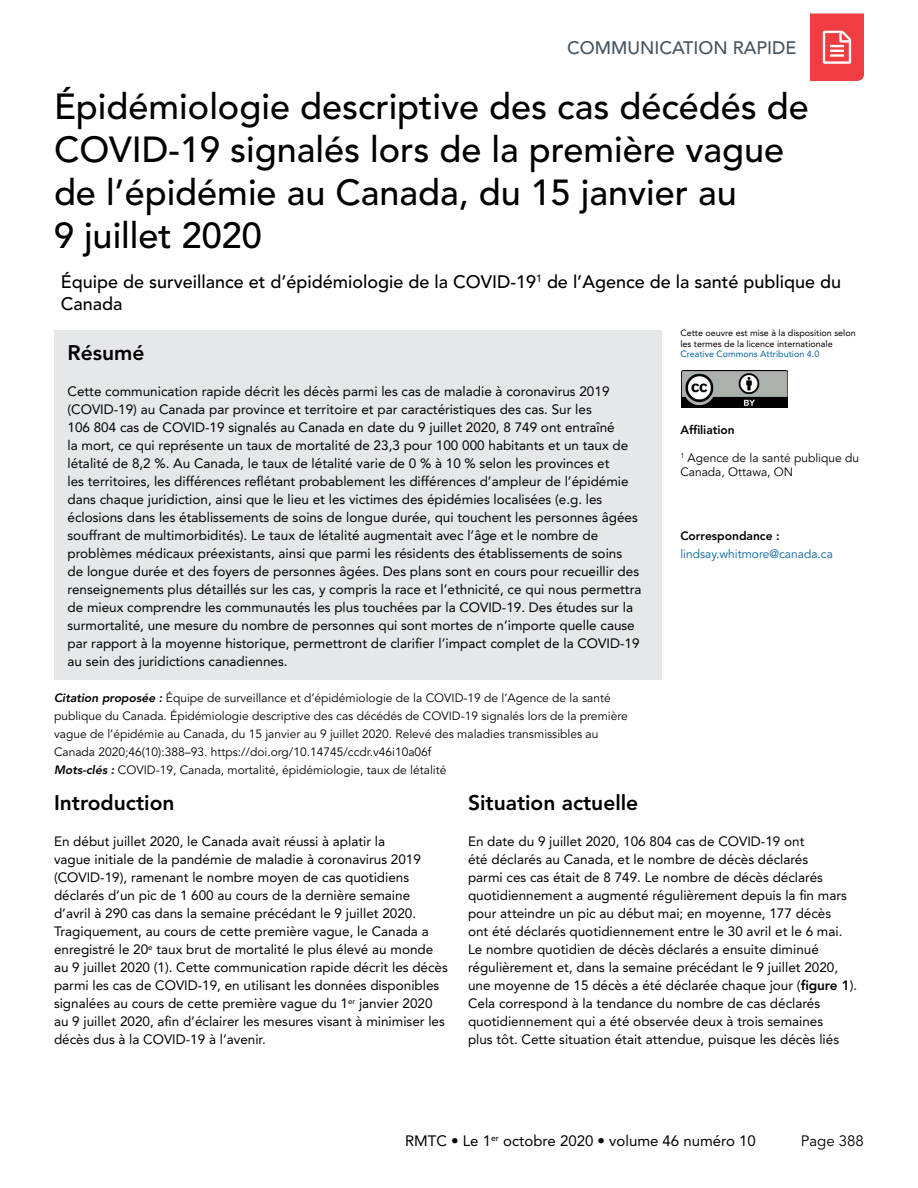
<style>
.page{position:relative;width:918px;height:1188px;background:#fff}
.page>*{position:absolute;margin:0;border:0;box-sizing:border-box;transform-origin:0 0}
.t1{font:500 36px/43.2px "Avenir LT Std";color:#000}
.t2{font:800 21px "Avenir LT Std";color:#000}
.t3{font:500 18px/21.6px "Avenir LT Std";color:#000}
.t4{font:500 18px "Avenir LT Std";color:#455560}
.t5{font:15px "Avenir LT Std";color:#000}
.t6{font:15px "Avenir LT Std";color:#000}
.t7{font:13.5px/18px "Avenir LT Std";color:#000}
.t8{font:12px/18px "Avenir LT Std";color:#000}
.t9{font:800 12px "Avenir LT Std";color:#000}
.t10{font:12px "Avenir LT Std";color:#0065a4}
.t11{font:9px/10.5px "Avenir LT Std";color:#000}
.t12{font:9px "Avenir LT Std";color:#0065a4}
.s1{font-weight:800;font-style:italic}
.s2{font-weight:800}
</style>
<div class="page">
<svg style="left:810px;top:14px;width:54px;height:67px;background:#f05256"></svg>
<div style="left:54px;top:330px;width:608px;height:350px;background:#e4e8ea"></div>
<img style="left:682px;top:371px;width:105px;height:37px">
<h3 class="t4" style="left:567px;top:37px;width:231px">COMMUNICATION RAPIDE</h3>
<h1 class="t1" style="left:54px;top:86px;width:756px">Épidémiologie descriptive des cas décédés de COVID-19 signalés lors de la première vague de l’épidémie au Canada, du 15 janvier au<br>9 juillet 2020</h1>
<h3 class="t3" style="left:61px;top:271px;width:782px">Équipe de surveillance et d’épidémiologie de la COVID-19<sup>1</sup> de l’Agence de la santé publique du<br>Canada</h3>
<h2 class="t2" style="left:68px;top:340px;width:78px">Résumé</h2>
<p class="t7" style="left:68px;top:382px;width:575px">Cette communication rapide décrit les décès parmi les cas de maladie à coronavirus 2019 (COVID-19) au Canada par province et territoire et par caractéristiques des cas. Sur les<br>106 804 cas de COVID-19 signalés au Canada en date du 9 juillet 2020, 8 749 ont entraîné<br>la mort, ce qui représente un taux de mortalité de 23,3 pour 100 000 habitants et un taux de létalité de 8,2 %. Au Canada, le taux de létalité varie de 0 % à 10 % selon les provinces et<br>les territoires, les différences reflétant probablement les différences d’ampleur de l’épidémie dans chaque juridiction, ainsi que le lieu et les victimes des épidémies localisées (e.g. les éclosions dans les établissements de soins de longue durée, qui touchent les personnes âgées souffrant de multimorbidités). Le taux de létalité augmentait avec l’âge et le nombre de problèmes médicaux préexistants, ainsi que parmi les résidents des établissements de soins<br>de longue durée et des foyers de personnes âgées. Des plans sont en cours pour recueillir des renseignements plus détaillés sur les cas, y compris la race et l’ethnicité, ce qui nous permettra de mieux comprendre les communautés les plus touchées par la COVID-19. Des études sur la surmortalité, une mesure du nombre de personnes qui sont mortes de n’importe quelle cause par rapport à la moyenne historique, permettront de clarifier l’impact complet de la COVID-19 au sein des juridictions canadiennes.</p>
<p class="t11" style="left:680px;top:328px;width:177px">Cette oeuvre est mise à la disposition selon les termes de la licence internationale</p>
<p class="t12" style="left:680px;top:349px;width:141px">Creative Commons Attribution 4.0</p>
<p class="t9" style="left:680px;top:423px;width:56px">Affiliation</p>
<p class="t8" style="left:680px;top:451px;width:180px;line-height:14.4px"><sup>1</sup> Agence de la santé publique du<br>Canada, Ottawa, ON</p>
<p class="t9" style="left:680px;top:529px;width:101px">Correspondance :</p>
<p class="t10" style="left:680px;top:547px;width:154px">lindsay.whitmore@canada.ca</p>
<p class="t8" style="left:54px;top:689px;width:575px"><span class="s1">Citation proposée :</span> Équipe de surveillance et d’épidémiologie de la COVID-19 de l’Agence de la santé publique du Canada. Épidémiologie descriptive des cas décédés de COVID-19 signalés lors de la première vague de l’épidémie au Canada, du 15 janvier au 9 juillet 2020. Relevé des maladies transmissibles au Canada 2020;46(10):388–93. https://doi.org/10.14745/ccdr.v46i10a06f<br><span class="s1">Mots-clés :</span> COVID-19, Canada, mortalité, épidémiologie, taux de létalité</p>
<h2 class="t2" style="left:54px;top:790px;width:122px">Introduction</h2>
<p class="t7" style="left:54px;top:832px;width:395px">En début juillet 2020, le Canada avait réussi à aplatir la<br>vague initiale de la pandémie de maladie à coronavirus 2019 (COVID-19), ramenant le nombre moyen de cas quotidiens déclarés d’un pic de 1 600 au cours de la dernière semaine d’avril à 290 cas dans la semaine précédant le 9 juillet 2020.<br>Tragiquement, au cours de cette première vague, le Canada a enregistré le 20<sup>e</sup> taux brut de mortalité le plus élevé au monde au 9 juillet 2020 (1). Cette communication rapide décrit les décès parmi les cas de COVID-19, en utilisant les données disponibles signalées au cours de cette première vague du 1<sup>er</sup> janvier 2020 au 9 juillet 2020, afin d’éclairer les mesures visant à minimiser les décès dus à la COVID-19 à l’avenir.</p>
<h2 class="t2" style="left:468px;top:790px;width:172px">Situation actuelle</h2>
<p class="t7" style="left:468px;top:832px;width:391px">En date du 9 juillet 2020, 106 804 cas de COVID-19 ont<br>été déclarés au Canada, et le nombre de décès déclarés<br>parmi ces cas était de 8 749. Le nombre de décès déclarés quotidiennement a augmenté régulièrement depuis la fin mars pour atteindre un pic au début mai; en moyenne, 177 décès<br>ont été déclarés quotidiennement entre le 30 avril et le 6 mai.<br>Le nombre quotidien de décès déclarés a ensuite diminué régulièrement et, dans la semaine précédant le 9 juillet 2020, une moyenne de 15 décès a été déclarée chaque jour (<span class="s2">figure 1</span>).<br>Cela correspond à la tendance du nombre de cas déclarés quotidiennement qui a été observée deux à trois semaines<br>plus tôt. Cette situation était attendue, puisque les décès liés</p>
<p class="t5" style="left:405px;top:1133px;width:352px">RMTC • Le 1<sup>er</sup> octobre 2020 • volume 46 numéro 10</p>
<p class="t6" style="left:801px;top:1133px;width:65px">Page 388</p>
</div>
